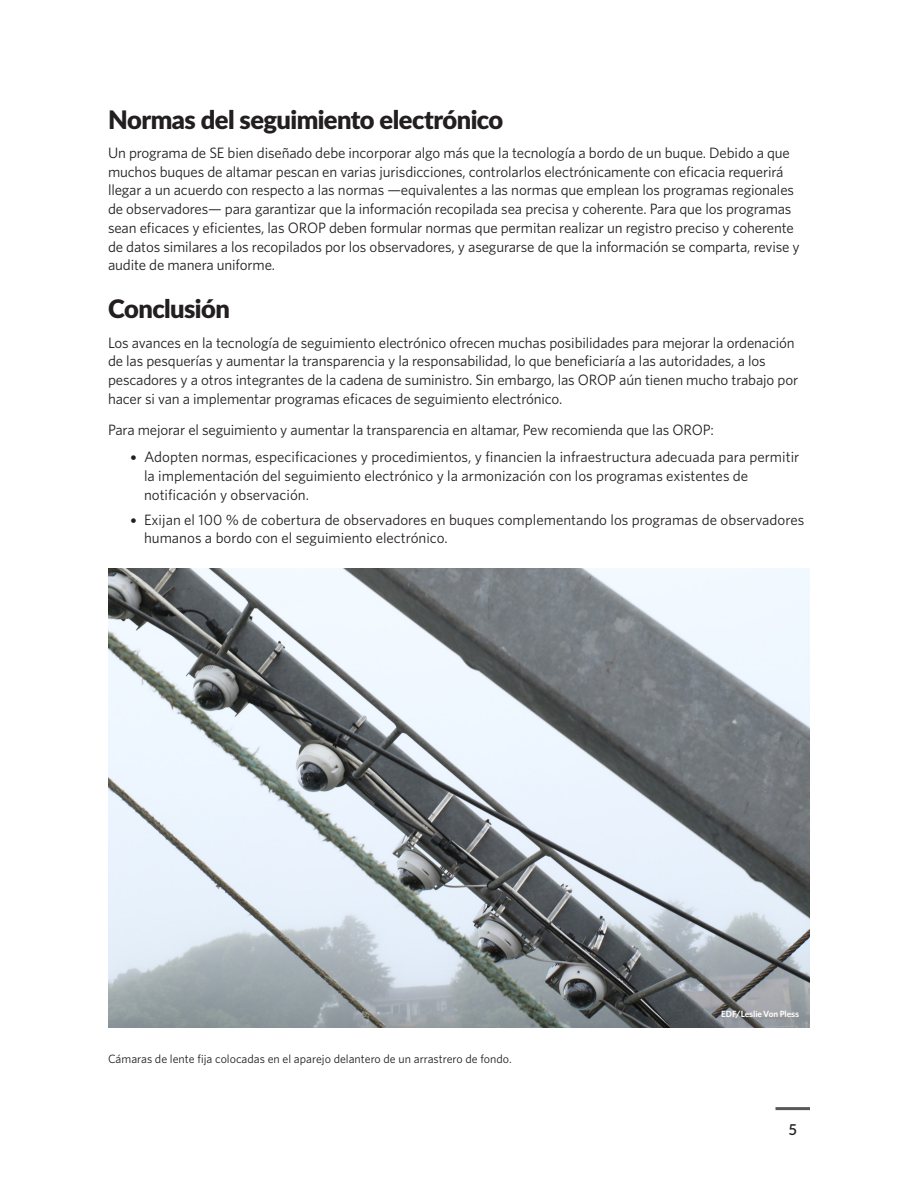
<style>
.page{position:relative;width:918px;height:1188px;background:#fff}
.page>*{position:absolute;margin:0;border:0;box-sizing:border-box;transform-origin:0 0}
.t1{font:900 25.5px "Lato";letter-spacing:-.02em;color:#231f20}
.Body{font:15px/18.8px "Whitney";letter-spacing:-.01em;color:#231f20}
.t2{font:600 15px "Lato";color:#231f20}
.Photo_caption{font:12px "Whitney";color:#231f20}
.Photo_credit{font:600 9px "Whitney";letter-spacing:-.015em;color:#fff}
.s1{font-family:"Museo Sans 500"}
</style>
<div class="page">
<hr style="left:776px;top:1107px;width:34px;height:3px;background:#57585a">
<img style="left:108px;top:569px;width:702px;height:459px">
<h1 class="t1" style="left:108px;top:100px;width:397px">Normas del seguimiento electrónico</h1>
<p class="Body" style="left:108px;top:143px;width:693px">Un programa de SE bien diseñado debe incorporar algo más que la tecnología a bordo de un buque. Debido a que muchos buques de altamar pescan en varias jurisdicciones, controlarlos electrónicamente con eficacia requerirá llegar a un acuerdo con respecto a las normas —equivalentes a las normas que emplean los programas regionales de observadores— para garantizar que la información recopilada sea precisa y coherente. Para que los programas sean eficaces y eficientes, las OROP deben formular normas que permitan realizar un registro preciso y coherente de datos similares a los recopilados por los observadores, y asegurarse de que la información se comparta, revise y audite de manera uniforme.</p>
<h1 class="t1" style="left:108px;top:290px;width:123px">Conclusión</h1>
<p class="Body" style="left:108px;top:333px;width:692px">Los avances en la tecnología de seguimiento electrónico ofrecen muchas posibilidades para mejorar la ordenación de las pesquerías y aumentar la transparencia y la responsabilidad, lo que beneficiaría a las autoridades, a los pescadores y a otros integrantes de la cadena de suministro. Sin embargo, las OROP aún tienen mucho trabajo por hacer si van a implementar programas eficaces de seguimiento electrónico.</p>
<p class="Body" style="left:108px;top:420px;width:608px">Para mejorar el seguimiento y aumentar la transparencia en altamar, Pew recomienda que las OROP:</p>
<p class="Body" style="left:144px;top:447px;width:657px;text-indent:-14px"><span class="s1">•</span> Adopten normas, especificaciones y procedimientos, y financien la infraestructura adecuada para permitir la implementación del seguimiento electrónico y la armonización con los programas existentes de notificación y observación.</p>
<p class="Body" style="left:144px;top:510px;width:662px;text-indent:-14px"><span class="s1">•</span> Exijan el 100 % de cobertura de observadores en buques complementando los programas de observadores humanos a bordo con el seguimiento electrónico.</p>
<p class="Photo_caption" style="left:108px;top:1050px;width:405px">Cámaras de lente fija colocadas en el aparejo delantero de un arrastrero de fondo.</p>
<p class="Photo_credit" style="left:721px;top:1008px;width:79px">EDF/Leslie Von Pless</p>
<p class="t2" style="left:788px;top:1119px;width:10px">5</p>
</div>
